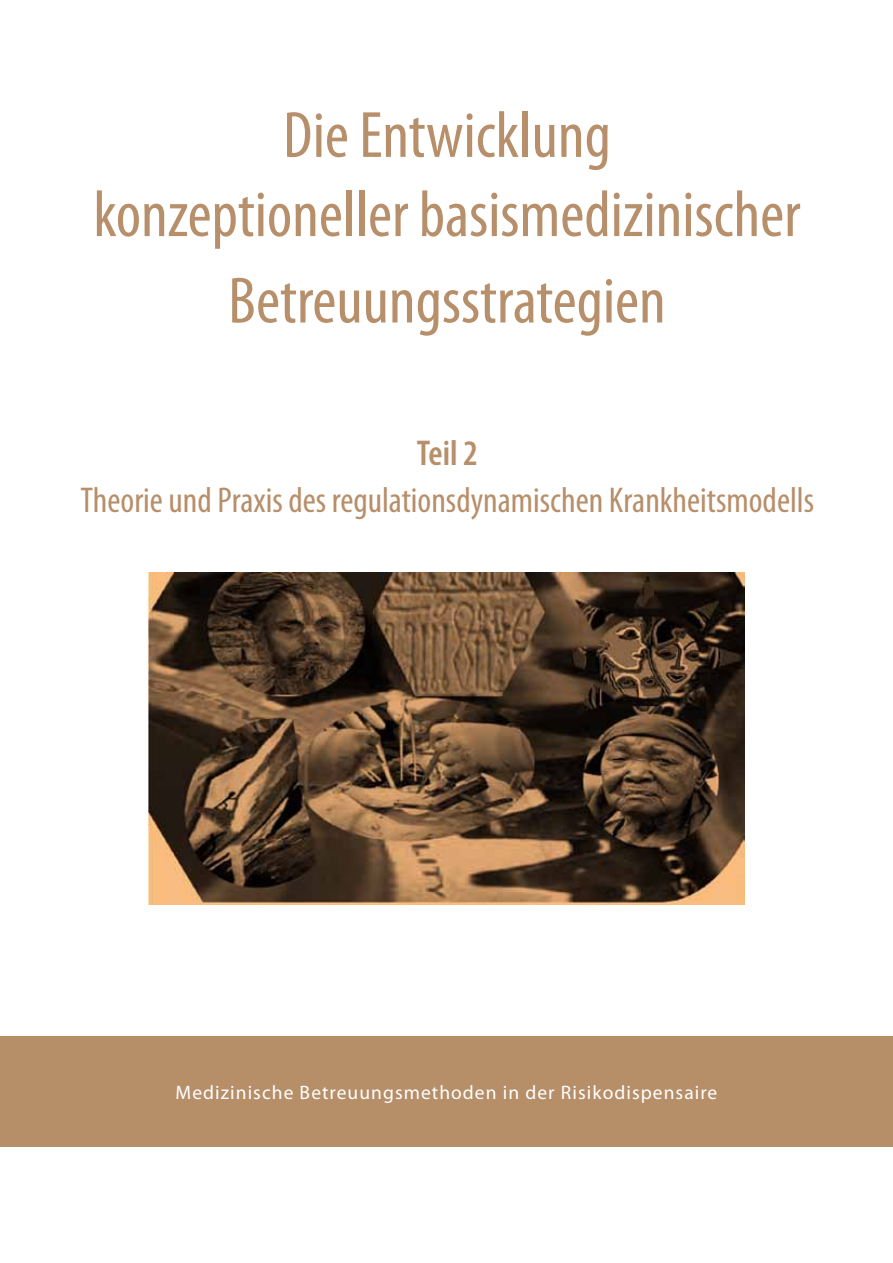
<style>
.page{position:relative;width:893px;height:1263px;background:#fff}
.page>*{position:absolute;margin:0;border:0;box-sizing:border-box;transform-origin:0 0}
.t1{font:condensed 66px/79.2px "Myriad Pro";color:#b78f6a;text-align:center}
.t2{font:condensed 36px "Myriad Pro";color:#b78f6a}
.t3{font:600 condensed 36px "Myriad Pro";color:#b78f6a}
.t4{font:19.5px "Myriad Pro";letter-spacing:.055em;color:#fff}
</style>
<div class="page">
<div style="left:0;top:1036px;width:893px;height:110px;background:#b68e68"></div>
<img style="left:149px;top:572px;width:595px;height:332px">
<p class="t1" style="left:93px;top:95px;width:709px">Die Entwicklung<br>konzeptioneller basismedizinischer</p>
<p class="t1" style="left:228px;top:260px;width:439px">Betreuungsstrategien</p>
<p class="t3" style="left:417px;top:431px;width:63px">Teil 2</p>
<p class="t2" style="left:81px;top:479px;width:735px">Theorie und Praxis des regulationsdynamischen Krankheitsmodells</p>
<p class="t4" style="left:176px;top:1080px;width:543px">Medizinische Betreuungsmethoden in der Risikodispensaire</p>
</div>
